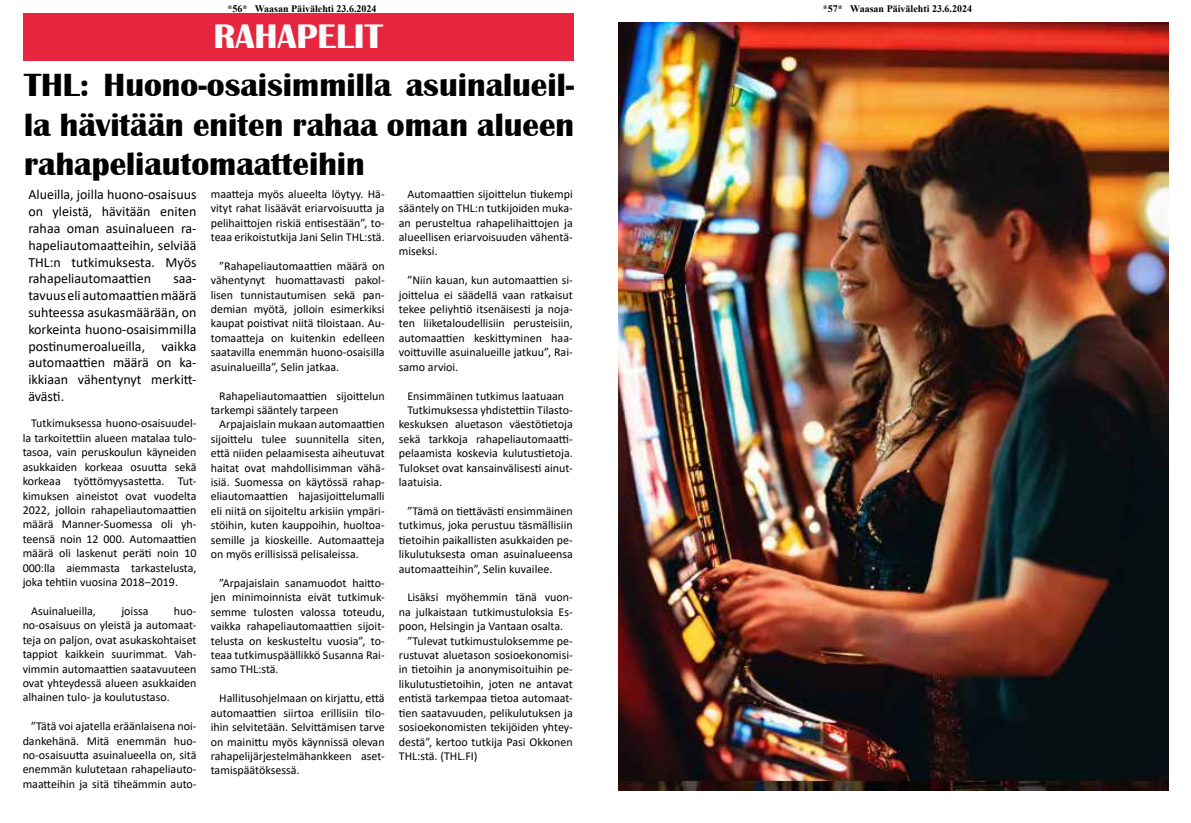
<style>
.page{position:relative;width:1191px;height:823px;background:#fff}
.page>*{position:absolute;margin:0;border:0;box-sizing:border-box;transform-origin:0 0}
.t1{font:700 35px "Britannic";color:#fbfdfc}
.t2{font:700 33px/39.6px "Britannic";color:#000;text-align:justify}
.t3{font:14px/16.8px "Calibri";color:#000;text-align:justify}
.t4{font:12px/14.4px "Calibri";color:#000;text-align:justify}
.t5{font:700 10px "Times New Roman";color:#000}
</style>
<div class="page">
<img style="left:618px;top:23px;width:550px;height:766px">
<div style="left:23px;top:14px;width:550px;height:47px;background:#e6263e"></div>
<p class="t5" style="left:227px;top:2px;width:150px">*56* Waasan Päivälehti 23.6.2024</p>
<p class="t5" style="left:823px;top:2px;width:150px">*57* Waasan Päivälehti 23.6.2024</p>
<h1 class="t1" style="left:213px;top:17px;width:171px">RAHAPELIT</h1>
<h2 class="t2" style="left:24px;top:66px;width:551px">THL: Huono-osaisimmilla asuinalueil&shy;la hävitään eniten rahaa oman alueen rahapeliautomaatteihin</h2>
<p class="t3" style="left:28px;top:186px;width:170px">Alueilla, joilla huono-osaisuus on yleistä, hävitään eniten rahaa oman asuinalueen ra&shy;hapeliautomaatteihin, selviää THL:n tutkimuksesta. Myös rahapeliautomaattien</p>
<p class="t3" style="left:28px;top:270px;width:170px;text-indent:145px">saa&shy;tavuus eli automaattien määrä suhteessa asukasmäärään, on korkeinta huono-osaisimmilla postinumeroalueilla, vaikka automaattien määrä on ka&shy;ikkiaan vähentynyt merkitt&shy;ävästi.</p>
<p class="t4" style="left:23px;top:416px;width:175px;text-indent:9px">Tutkimuksessa huono-osaisuudel&shy;la tarkoitettiin alueen matalaa tulo&shy;tasoa, vain peruskoulun käyneiden asukkaiden korkeaa osuutta sekä korkeaa työttömyysastetta. Tut&shy;kimuksen aineistot ovat vuodelta 2022, jolloin rahapeliautomaattien määrä Manner-Suomessa oli yh&shy;teensä noin 12 000. Automaattien määrä oli laskenut peräti noin 10<br>000:lla aiemmasta tarkastelusta, joka tehtiin vuosina 2018–2019.</p>
<p class="t4" style="left:31px;top:603px;width:66px">Asuinalueilla,</p>
<p class="t4" style="left:121px;top:603px;width:29px">joissa</p>
<p class="t4" style="left:23px;top:603px;width:175px;text-indent:151px">huo&shy;no-osaisuus on yleistä ja automaat&shy;teja on paljon, ovat asukaskohtaiset tappiot kaikkein suurimmat. Vah&shy;vimmin automaattien saatavuuteen ovat yhteydessä alueen asukkaiden alhainen tulo- ja koulutustaso.</p>
<p class="t4" style="left:23px;top:718px;width:175px;text-indent:9px">”Tätä voi ajatella eräänlaisena noi&shy;dankehänä. Mitä enemmän huo&shy;no-osaisuutta asuinalueella on, sitä enemmän kulutetaan rahapeliauto&shy;maatteihin ja sitä tiheämmin auto-</p>
<p class="t4" style="left:211px;top:186px;width:175px">maatteja myös alueelta löytyy. Hä&shy;vityt rahat lisäävät eriarvoisuutta ja pelihaittojen riskiä entisestään”, to&shy;teaa erikoistutkija Jani Selin THL:stä.</p>
<p class="t4" style="left:211px;top:258px;width:175px;text-indent:9px">”Rahapeliautomaattien määrä on vähentynyt huomattavasti pakol&shy;lisen tunnistautumisen sekä pan&shy;demian myötä, jolloin esimerkiksi kaupat poistivat niitä tiloistaan. Au&shy;tomaatteja on kuitenkin edelleen saatavilla enemmän huono-osaisilla asuinalueilla”, Selin jatkaa.</p>
<p class="t4" style="left:211px;top:388px;width:175px;text-indent:9px">Rahapeliautomaattien sijoittelun tarkempi sääntely tarpeen</p>
<p class="t4" style="left:211px;top:416px;width:175px;text-indent:9px">Arpajaislain mukaan automaattien sijoittelu tulee suunnitella siten, että niiden pelaamisesta aiheutuvat haitat ovat mahdollisimman vähä&shy;isiä. Suomessa on käytössä rahap&shy;eliautomaattien hajasijoittelumalli eli niitä on sijoiteltu arkisiin ympäri&shy;stöihin, kuten kauppoihin, huoltoa&shy;semille ja kioskeille. Automaatteja on myös erillisissä pelisaleissa.</p>
<p class="t4" style="left:211px;top:575px;width:175px;text-indent:9px">”Arpajaislain sanamuodot haitto&shy;jen minimoinnista eivät tutkimuk&shy;semme tulosten valossa toteudu, vaikka rahapeliautomaattien sijoit&shy;telusta on keskusteltu vuosia”, to&shy;teaa tutkimuspäällikkö Susanna Rai&shy;samo THL:stä.</p>
<p class="t4" style="left:211px;top:690px;width:175px;text-indent:9px">Hallitusohjelmaan on kirjattu, että automaattien siirtoa erillisiin tilo&shy;ihin selvitetään. Selvittämisen tarve on mainittu myös käynnissä olevan rahapelijärjestelmähankkeen aset&shy;tamispäätöksessä.</p>
<p class="t4" style="left:399px;top:186px;width:175px;text-indent:9px">Automaattien sijoittelun tiukempi sääntely on THL:n tutkijoiden muka&shy;an perusteltua rahapelihaittojen ja alueellisen eriarvoisuuden vähentä&shy;miseksi.</p>
<p class="t4" style="left:399px;top:272px;width:175px;text-indent:9px">”Niin kauan, kun automaattien si&shy;joittelua ei säädellä vaan ratkaisut tekee peliyhtiö itsenäisesti ja noja&shy;ten liiketaloudellisiin perusteisiin, automaattien keskittyminen haa&shy;voittuville asuinalueille jatkuu”, Rai&shy;samo arvioi.</p>
<p class="t4" style="left:407px;top:388px;width:158px">Ensimmäinen tutkimus laatuaan</p>
<p class="t4" style="left:407px;top:402px;width:167px">Tutkimuksessa yhdistettiin Tilasto-</p>
<p class="t4" style="left:399px;top:416px;width:175px">keskuksen aluetason väestötietoja</p>
<p class="t4" style="left:399px;top:431px;width:175px">sekä tarkkoja rahapeliautomaatti-</p>
<p class="t4" style="left:399px;top:445px;width:175px">pelaamista koskevia kulutustietoja.</p>
<p class="t4" style="left:399px;top:460px;width:175px">Tulokset ovat kansainvälisesti ainut-</p>
<p class="t4" style="left:399px;top:474px;width:45px">laatuisia.</p>
<p class="t4" style="left:399px;top:503px;width:175px;text-indent:9px">”Tämä on tiettävästi ensimmäinen tutkimus, joka perustuu täsmällisiin tietoihin paikallisten asukkaiden pe&shy;likulutuksesta oman asuinalueensa automaatteihin”, Selin kuvailee.</p>
<p class="t4" style="left:407px;top:589px;width:167px">Lisäksi myöhemmin tänä vuon-</p>
<p class="t4" style="left:399px;top:604px;width:175px">na julkaistaan tutkimustuloksia Es-</p>
<p class="t4" style="left:399px;top:618px;width:166px">poon, Helsingin ja Vantaan osalta.</p>
<p class="t4" style="left:407px;top:632px;width:167px">”Tulevat tutkimustuloksemme pe-</p>
<p class="t4" style="left:399px;top:647px;width:175px">rustuvat aluetason sosioekonomisi-</p>
<p class="t4" style="left:399px;top:661px;width:175px">in tietoihin ja anonymisoituihin pe-</p>
<p class="t4" style="left:399px;top:676px;width:175px">likulutustietoihin, joten ne antavat</p>
<p class="t4" style="left:399px;top:690px;width:175px">entistä tarkempaa tietoa automaat-</p>
<p class="t4" style="left:399px;top:704px;width:175px">tien saatavuuden, pelikulutuksen ja</p>
<p class="t4" style="left:399px;top:719px;width:175px">sosioekonomisten tekijöiden yhtey-</p>
<p class="t4" style="left:399px;top:733px;width:175px">destä”, kertoo tutkija Pasi Okkonen</p>
<p class="t4" style="left:399px;top:748px;width:80px">THL:stä. (THL.FI)</p>
</div>
